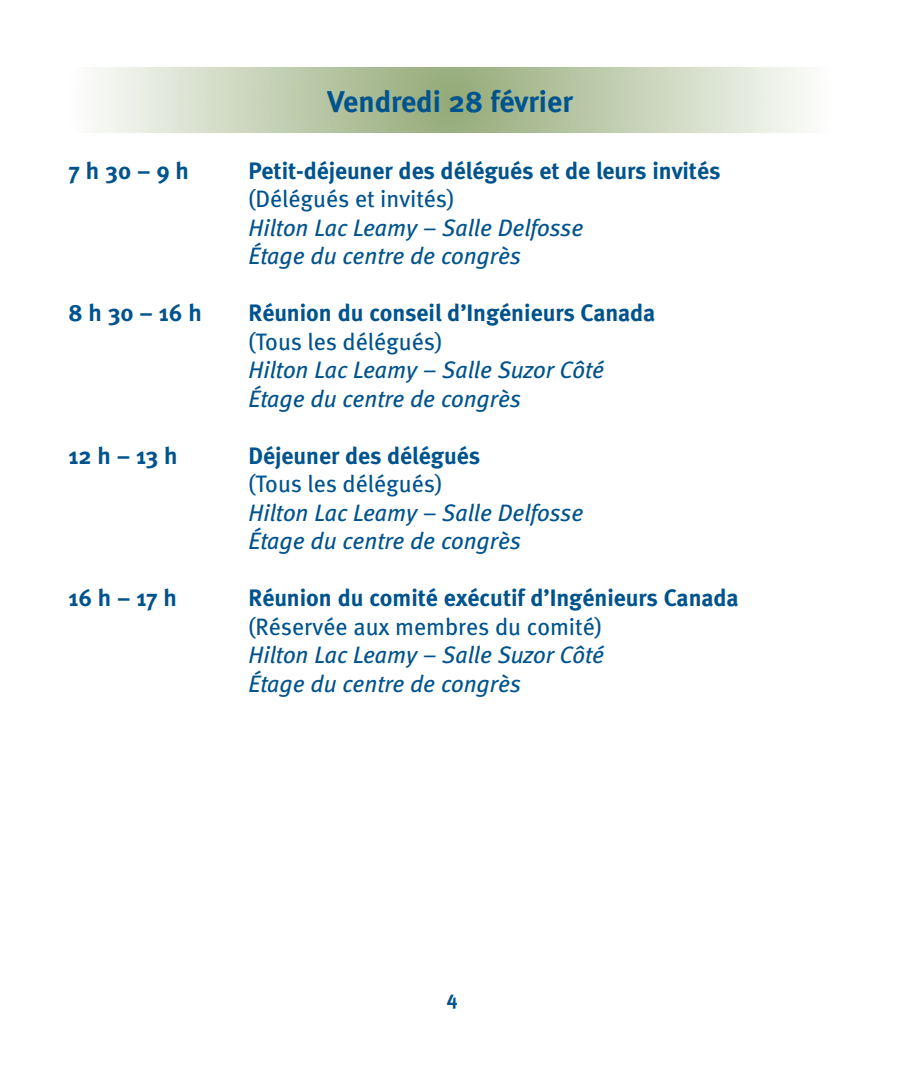
<style>
.page{position:relative;width:900px;height:1080px;background:#fff}
.page>*{position:absolute;margin:0;border:0;box-sizing:border-box;transform-origin:0 0}
.t1{font:700 30px "Meta";color:#00538d}
.t2{font:italic 23.75px/28.5px "Meta";color:#00538d}
.t3{font:700 23.75px "Meta";color:#00538d}
.t4{font:23.75px "Meta";color:#00538d}
.t5{font:700 20px "Meta";color:#00538d}
</style>
<div class="page">
<svg style="left:94px;top:68px;width:713px;height:65px;background:#c5d1b5"></svg>
<p class="t1" style="left:328px;top:83px;width:247px">Vendredi 28 février</p>
<p class="t3" style="left:69px;top:157px;width:122px">7 h 30 – 9 h</p>
<p class="t3" style="left:249px;top:157px;width:473px">Petit-déjeuner des délégués et de leurs invités</p>
<p class="t4" style="left:249px;top:185px;width:207px">(Délégués et invités)</p>
<p class="t2" style="left:249px;top:213px;width:336px">Hilton Lac Leamy – Salle Delfosse<br>Étage du centre de congrès</p>
<p class="t3" style="left:69px;top:299px;width:135px">8 h 30 – 16 h</p>
<p class="t3" style="left:249px;top:299px;width:408px">Réunion du conseil d’Ingénieurs Canada</p>
<p class="t4" style="left:249px;top:328px;width:195px">(Tous les délégués)</p>
<p class="t2" style="left:249px;top:356px;width:357px">Hilton Lac Leamy – Salle Suzor Côté<br>Étage du centre de congrès</p>
<p class="t3" style="left:69px;top:442px;width:111px">12 h – 13 h</p>
<p class="t3" style="left:249px;top:442px;width:233px">Déjeuner des délégués</p>
<p class="t4" style="left:249px;top:470px;width:195px">(Tous les délégués)</p>
<p class="t2" style="left:249px;top:498px;width:336px">Hilton Lac Leamy – Salle Delfosse<br>Étage du centre de congrès</p>
<p class="t3" style="left:69px;top:584px;width:110px">16 h – 17 h</p>
<p class="t3" style="left:249px;top:584px;width:492px">Réunion du comité exécutif d’Ingénieurs Canada</p>
<p class="t4" style="left:249px;top:613px;width:355px">(Réservée aux membres du comité)</p>
<p class="t2" style="left:249px;top:641px;width:357px">Hilton Lac Leamy – Salle Suzor Côté<br>Étage du centre de congrès</p>
<p class="t5" style="left:447px;top:986px;width:12px">4</p>
</div>
